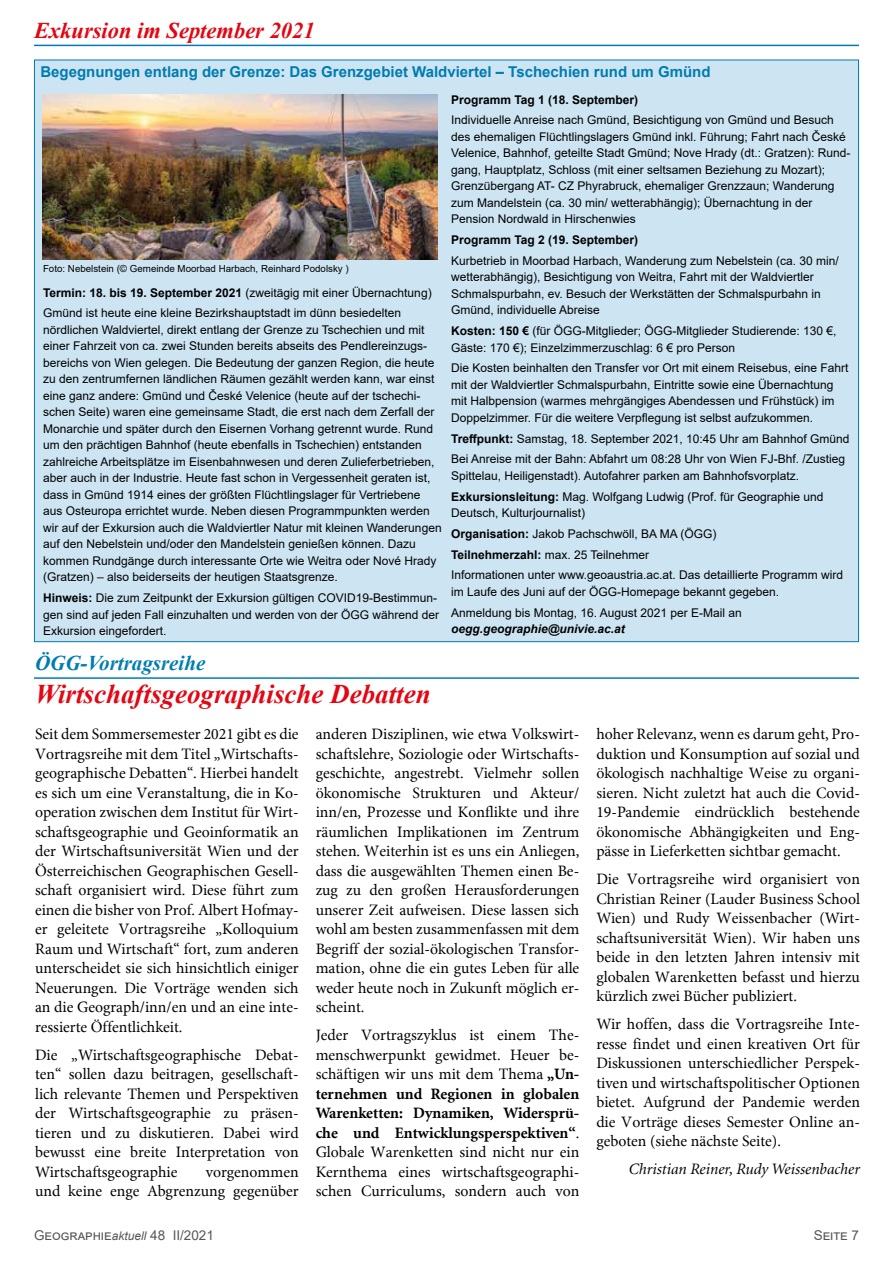
<style>
.page{position:relative;width:893px;height:1263px;background:#fff}
.page>*{position:absolute;margin:0;border:0;box-sizing:border-box;transform-origin:0 0}
.t1{font:italic 700 27px "Times New Roman";color:#e30613}
.t2{font:italic 700 22.5px "Times New Roman";color:#e30613}
.t3{font:italic 700 21px "Times New Roman";color:#007cb0}
.t4{font:15.75px/19.5px "Minion";color:#000;text-align:justify}
.t5{font:italic 15.75px "Minion";color:#000}
.t6{font:700 15px "Arial";color:#007cb0}
.t7{font:13.5px "Arial";color:#575756}
.t8{font:12px/16.5px "Arial";color:#000}
.t9{font:700 12px "Arial";color:#000}
.t10{font:italic 700 12px "Arial";color:#000}
.t11{font:9.75px "Arial";color:#000}
.s1{font-weight:700}
.s2{font-style:italic;font-size:12px}
</style>
<div class="page">
<div style="left:34px;top:60px;width:825px;height:582px;background:#cde5f3;border:1px solid #007cb0"></div>
<hr style="left:34px;top:677px;width:825px;height:2px;background:#007cb0">
<hr style="left:34px;top:45px;width:825px;height:1px;background:#007cb0">
<img style="left:42px;top:95px;width:395px;height:164px">
<h2 class="t2" style="left:34px;top:14px;width:282px">Exkursion im September 2021</h2>
<p class="t6" style="left:40px;top:61px;width:672px">Begegnungen entlang der Grenze: Das Grenzgebiet Waldviertel – Tschechien rund um Gmünd</p>
<p class="t11" style="left:43px;top:262px;width:307px">Foto: Nebelstein (© Gemeinde Moorbad Harbach, Reinhard Podolsky )</p>
<p class="t8" style="left:43px;top:282px;width:390px;line-height:20.7px"><span class="s1">Termin: 18. bis 19. September 2021</span> (zweitägig mit einer Übernachtung)<br>Gmünd ist heute eine kleine Bezirkshauptstadt im dünn besiedelten</p>
<p class="t8" style="left:43px;top:321px;width:400px">nördlichen Waldviertel, direkt entlang der Grenze zu Tschechien und mit einer Fahrzeit von ca. zwei Stunden bereits abseits des Pendlereinzugs&shy;bereichs von Wien gelegen. Die Bedeutung der ganzen Region, die heute zu den zentrumfernen ländlichen Räumen gezählt werden kann, war einst eine ganz andere: Gmünd und České Velenice (heute auf der tschechi&shy;schen Seite) waren eine gemeinsame Stadt, die erst nach dem Zerfall der Monarchie und später durch den Eisernen Vorhang getrennt wurde. Rund um den prächtigen Bahnhof (heute ebenfalls in Tschechien) entstanden zahlreiche Arbeitsplätze im Eisenbahnwesen und deren Zulieferbetrieben, aber auch in der Industrie. Heute fast schon in Vergessenheit geraten ist, dass in Gmünd 1914 eines der größten Flüchtlingslager für Vertriebene aus Osteuropa errichtet wurde. Neben diesen Programmpunkten werden wir auf der Exkursion auch die Waldviertler Natur mit kleinen Wanderungen auf den Nebelstein und/oder den Mandelstein genießen können. Dazu kommen Rundgänge durch interessante Orte wie Weitra oder Nové Hrady (Gratzen) – also beiderseits der heutigen Staatsgrenze.</p>
<p class="t8" style="left:43px;top:590px;width:398px"><span class="s1">Hinweis:</span> Die zum Zeitpunkt der Exkursion gültigen COVID19-Bestimmun&shy;gen sind auf jeden Fall einzuhalten und werden von der ÖGG während der<br>Exkursion eingefordert.</p>
<p class="t9" style="left:451px;top:91px;width:189px">Programm Tag 1 (18. September)</p>
<p class="t8" style="left:451px;top:112px;width:401px">Individuelle Anreise nach Gmünd, Besichtigung von Gmünd und Besuch des ehemaligen Flüchtlingslagers Gmünd inkl. Führung; Fahrt nach České Velenice, Bahnhof, geteilte Stadt Gmünd; Nove Hrady (dt.: Gratzen): Rund&shy;gang, Hauptplatz, Schloss (mit einer seltsamen Beziehung zu Mozart); Grenzübergang AT- CZ Phyrabruck, ehemaliger Grenzzaun; Wanderung zum Mandelstein (ca. 30 min/ wetterabhängig); Übernachtung in der Pension Nordwald in Hirschenwies</p>
<p class="t9" style="left:451px;top:231px;width:189px">Programm Tag 2 (19. September)</p>
<p class="t8" style="left:451px;top:252px;width:389px">Kurbetrieb in Moorbad Harbach, Wanderung zum Nebelstein (ca. 30 min/ wetterabhängig), Besichtigung von Weitra, Fahrt mit der Waldviertler Schmalspurbahn, ev. Besuch der Werkstätten der Schmalspurbahn in Gmünd, individuelle Abreise</p>
<p class="t8" style="left:451px;top:323px;width:387px"><span class="s1">Kosten: 150 €</span> (für ÖGG-Mitglieder; ÖGG-Mitglieder Studierende: 130 €,<br>Gäste: 170 €); Einzelzimmerzuschlag: 6 € pro Person</p>
<p class="t8" style="left:451px;top:360px;width:399px">Die Kosten beinhalten den Transfer vor Ort mit einem Reisebus, eine Fahrt mit der Waldviertler Schmalspurbahn, Eintritte sowie eine Übernachtung mit Halbpension (warmes mehrgängiges Abendessen und Frühstück) im Doppelzimmer. Für die weitere Verpflegung ist selbst aufzukommen.</p>
<p class="t8" style="left:451px;top:428px;width:400px;line-height:20.7px"><span class="s1">Treffpunkt:</span> Samstag, 18. September 2021, 10:45 Uhr am Bahnhof Gmünd<br>Bei Anreise mit der Bahn: Abfahrt um 08:28 Uhr von Wien FJ-Bhf. /Zustieg</p>
<p class="t8" style="left:451px;top:465px;width:374px;line-height:20.7px">Spittelau, Heiligenstadt). Autofahrer parken am Bahnhofsvorplatz.<br><span class="s1">Exkursionsleitung:</span> Mag. Wolfgang Ludwig (Prof. für Geographie und</p>
<p class="t8" style="left:451px;top:502px;width:394px;line-height:20.7px">Deutsch, Kulturjournalist)<br><span class="s1">Organisation:</span> Jakob Pachschwöll, BA MA (ÖGG)<br><span class="s1">Teilnehmerzahl:</span> max. 25 Teilnehmer<br>Informationen unter www.geoaustria.ac.at. Das detaillierte Programm wird</p>
<p class="t8" style="left:451px;top:581px;width:330px;line-height:20.7px">im Laufe des Juni auf der ÖGG-Homepage bekannt gegeben.<br>Anmeldung bis Montag, 16. August 2021 per E-Mail an</p>
<p class="t10" style="left:451px;top:621px;width:175px">oegg.geographie@univie.ac.at</p>
<h3 class="t3" style="left:35px;top:648px;width:172px">ÖGG-Vortragsreihe</h3>
<h1 class="t1" style="left:35px;top:675px;width:397px">Wirtschaftsgeographische Debatten</h1>
<p class="t4" style="left:35px;top:724px;width:265px">Seit dem Sommersemester 2021 gibt es die Vortragsreihe mit dem Titel „Wirtschafts&shy;geographische Debatten“. Hierbei handelt es sich um eine Veranstaltung, die in Ko&shy;operation zwischen dem Institut für Wirt&shy;schaftsgeographie und Geoinformatik an der Wirtschaftsuniversität Wien und der Österreichischen Geographischen Gesell&shy;schaft organisiert wird. Diese führt zum einen die bisher von Prof. Albert Hofmay&shy;er geleitete Vortragsreihe „Kolloquium Raum und Wirtschaft“ fort, zum anderen unterscheidet sie sich hinsichtlich einiger Neuerungen. Die Vorträge wenden sich an die Geograph/inn/en und an eine inte&shy;ressierte Öffentlichkeit.</p>
<p class="t4" style="left:35px;top:1045px;width:265px">Die „Wirtschaftsgeographische Debat&shy;ten“ sollen dazu beitragen, gesellschaft&shy;lich relevante Themen und Perspektiven der Wirtschaftsgeographie zu präsen&shy;tieren und zu diskutieren. Dabei wird bewusst eine breite Interpretation von Wirtschaftsgeographie</p>
<p class="t4" style="left:316px;top:724px;width:265px">anderen Disziplinen, wie etwa Volkswirt&shy;schaftslehre, Soziologie oder Wirtschafts&shy;geschichte, angestrebt. Vielmehr sollen ökonomische Strukturen und Akteur/ inn/en, Prozesse und Konflikte und ihre räumlichen Implikationen im Zentrum stehen. Weiterhin ist es uns ein Anliegen, dass die ausgewählten Themen einen Be&shy;zug zu den großen Herausforderungen unserer Zeit aufweisen. Diese lassen sich wohl am besten zusammenfassen mit dem Begriff der sozial-ökologischen Transfor&shy;mation, ohne die ein gutes Leben für alle weder heute noch in Zukunft möglich er&shy;scheint.</p>
<p class="t4" style="left:316px;top:1025px;width:265px">Jeder Vortragszyklus ist einem The&shy;menschwerpunkt gewidmet. Heuer be&shy;schäftigen wir uns mit dem Thema <span class="s1">„Un&shy;ternehmen und Regionen in globalen Warenketten: Dynamiken, Widersprü&shy;che und Entwicklungsperspektiven“</span>.<br>Globale Warenketten sind nicht nur ein Kernthema eines wirtschaftsgeographi&shy;schen Curriculums, sondern auch von</p>
<h3 class="t4" style="left:35px;top:1162px;width:265px;text-align:right">vorgenommen<br>und keine enge Abgrenzung gegenüber</h3>
<p class="t4" style="left:596px;top:724px;width:265px">hoher Relevanz, wenn es darum geht, Pro&shy;duktion und Konsumption auf sozial und ökologisch nachhaltige Weise zu organi&shy;sieren. Nicht zuletzt hat auch die Covid-19-Pandemie eindrücklich bestehende ökonomische Abhängigkeiten und Eng&shy;pässe in Lieferketten sichtbar gemacht.</p>
<p class="t4" style="left:596px;top:869px;width:265px">Die Vortragsreihe wird organisiert von Christian Reiner (Lauder Business School Wien) und Rudy Weissenbacher (Wirt&shy;schaftsuniversität Wien). Wir haben uns beide in den letzten Jahren intensiv mit globalen Warenketten befasst und hierzu kürzlich zwei Bücher publiziert.</p>
<p class="t4" style="left:596px;top:1014px;width:265px">Wir hoffen, dass die Vortragsreihe Inte&shy;resse findet und einen kreativen Ort für Diskussionen unterschiedlicher Perspek&shy;tiven und wirtschaftspolitischer Optionen bietet. Aufgrund der Pandemie werden die Vorträge dieses Semester Online an&shy;geboten (siehe nächste Seite).</p>
<h3 class="t5" style="left:629px;top:1161px;width:233px">Christian Reiner, Rudy Weissenbacher</h3>
<p class="t7" style="left:34px;top:1226px;width:181px">Geographie<span class="s2">aktuell</span> 48 II/2021</p>
<p class="t7" style="left:814px;top:1226px;width:47px">Seite 7</p>
</div>
